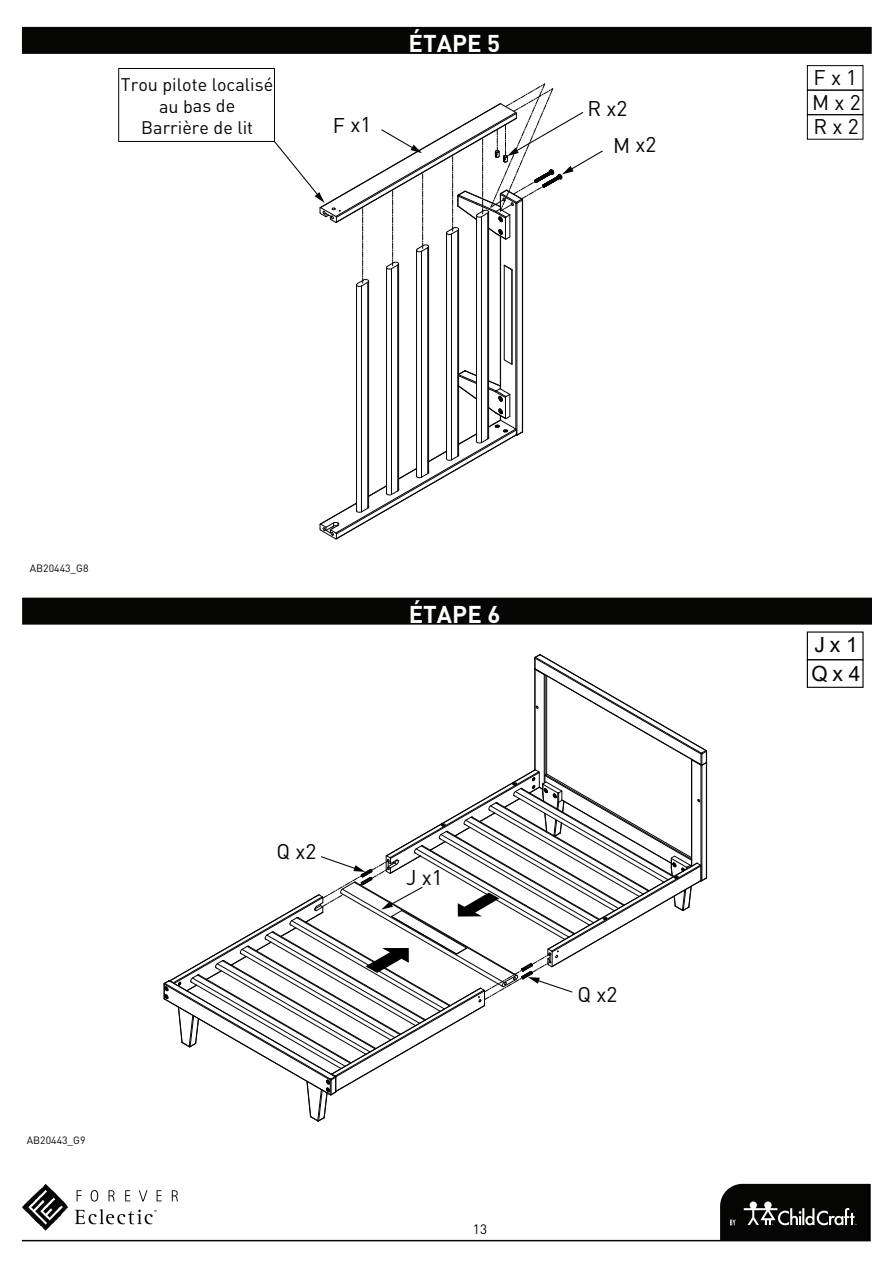
<style>
.page{position:relative;width:893px;height:1263px;background:#fff}
.page>*{position:absolute;margin:0;border:0;box-sizing:border-box;transform-origin:0 0}
.t1{font:700 24px "DIN Pro";color:#fff}
.t2{font:21px/24.8px "DIN Pro";letter-spacing:-.005em;color:#050504}
.t3{font:21px/28.3px "Arial";color:#050504}
.t4{font:18px/21.6px "DIN Pro";letter-spacing:-.005em;color:#050504;text-align:center}
.t5{font:13.5px "DIN Pro";color:#040503}
.t6{font:10.5px "DIN Pro";color:#040503}
</style>
<div class="page">
<hr style="left:22px;top:1240px;width:849px;height:1px;background:#050504">
<svg style="left:720px;top:1184px;width:151px;height:56px;background:#1e1e1d"></svg>
<svg style="left:22px;top:1184px;width:156px;height:46px"></svg>
<div style="left:807px;top:65px;width:56px;height:26px;border:1px solid #050504"></div>
<div style="left:807px;top:90px;width:56px;height:25px;border:1px solid #050504"></div>
<div style="left:807px;top:114px;width:56px;height:26px;border:1px solid #050504"></div>
<div style="left:807px;top:659px;width:57px;height:29px;border:1px solid #050504"></div>
<div style="left:118px;top:68px;width:157px;height:74px;border:1px solid #050504"></div>
<div style="left:23px;top:28px;width:848px;height:25px;background:#050504"></div>
<div style="left:22px;top:27px;width:850px;height:27px;border:2px solid #050504"></div>
<div style="left:23px;top:598px;width:848px;height:26px;background:#050504"></div>
<div style="left:22px;top:598px;width:850px;height:27px;border:2px solid #050504"></div>
<hr style="left:517px;top:203px;width:1px;height:232px;background:#040503">
<hr style="left:516px;top:203px;width:1px;height:226px;background:#040503">
<hr style="left:500px;top:236px;width:1px;height:153px;background:#040503">
<hr style="left:522px;top:200px;width:1px;height:231px;background:#040503">
<hr style="left:512px;top:270px;width:1px;height:94px;background:#040503">
<hr style="left:504px;top:265px;width:1px;height:95px;background:#040503">
<hr style="left:367px;top:282px;width:1px;height:226px;background:#040503">
<hr style="left:361px;top:286px;width:1px;height:226px;background:#040503">
<hr style="left:368px;top:281px;width:1px;height:226px;background:#040503">
<hr style="left:356px;top:285px;width:1px;height:226px;background:#040503">
<hr style="left:397px;top:265px;width:1px;height:226px;background:#040503">
<hr style="left:391px;top:269px;width:1px;height:225px;background:#040503">
<hr style="left:398px;top:264px;width:1px;height:226px;background:#040503">
<hr style="left:386px;top:267px;width:1px;height:227px;background:#040503">
<hr style="left:427px;top:248px;width:1px;height:225px;background:#040503">
<hr style="left:421px;top:251px;width:1px;height:226px;background:#040503">
<hr style="left:428px;top:246px;width:1px;height:227px;background:#040503">
<hr style="left:416px;top:250px;width:1px;height:226px;background:#040503">
<hr style="left:457px;top:230px;width:1px;height:226px;background:#040503">
<hr style="left:451px;top:234px;width:1px;height:226px;background:#040503">
<hr style="left:458px;top:229px;width:1px;height:226px;background:#040503">
<hr style="left:446px;top:233px;width:1px;height:226px;background:#040503">
<hr style="left:487px;top:213px;width:1px;height:226px;background:#040503">
<hr style="left:481px;top:217px;width:1px;height:225px;background:#040503">
<hr style="left:488px;top:212px;width:1px;height:226px;background:#040503">
<hr style="left:476px;top:215px;width:1px;height:227px;background:#040503">
<svg style="left:320px;top:359px;width:203px;height:180px"></svg>
<svg style="left:273px;top:83px;width:330px;height:204px"></svg>
<svg style="left:164px;top:654px;width:543px;height:467px"></svg>
<p class="t4" style="left:121px;top:73px;width:154px">Trou pilote localisé au bas de<br>Barrière de lit</p>
<p class="t2" style="left:333px;top:112px;width:40px">F x1</p>
<h1 class="t1" style="left:409px;top:27px;width:93px">ÉTAPE 5</h1>
<p class="t2" style="left:587px;top:95px;width:42px">R x2</p>
<p class="t2" style="left:613px;top:132px;width:45px">M x2</p>
<p class="t2" style="left:812px;top:64px;width:50px">F x 1<br>M x 2<br>R x 2</p>
<p class="t6" style="left:30px;top:561px;width:60px">AB20443_G8</p>
<p class="t6" style="left:27px;top:1133px;width:60px">AB20443_G9</p>
<p class="t2" style="left:277px;top:838px;width:41px">Q x2</p>
<h1 class="t1" style="left:409px;top:598px;width:93px">ÉTAPE 6</h1>
<p class="t2" style="left:406px;top:864px;width:38px">J x1</p>
<p class="t5" style="left:473px;top:1220px;width:16px">13</p>
<p class="t2" style="left:578px;top:981px;width:41px">Q x2</p>
<p class="t3" style="left:811px;top:631px;width:51px">J x 1<br>Q x 4</p>
</div>
